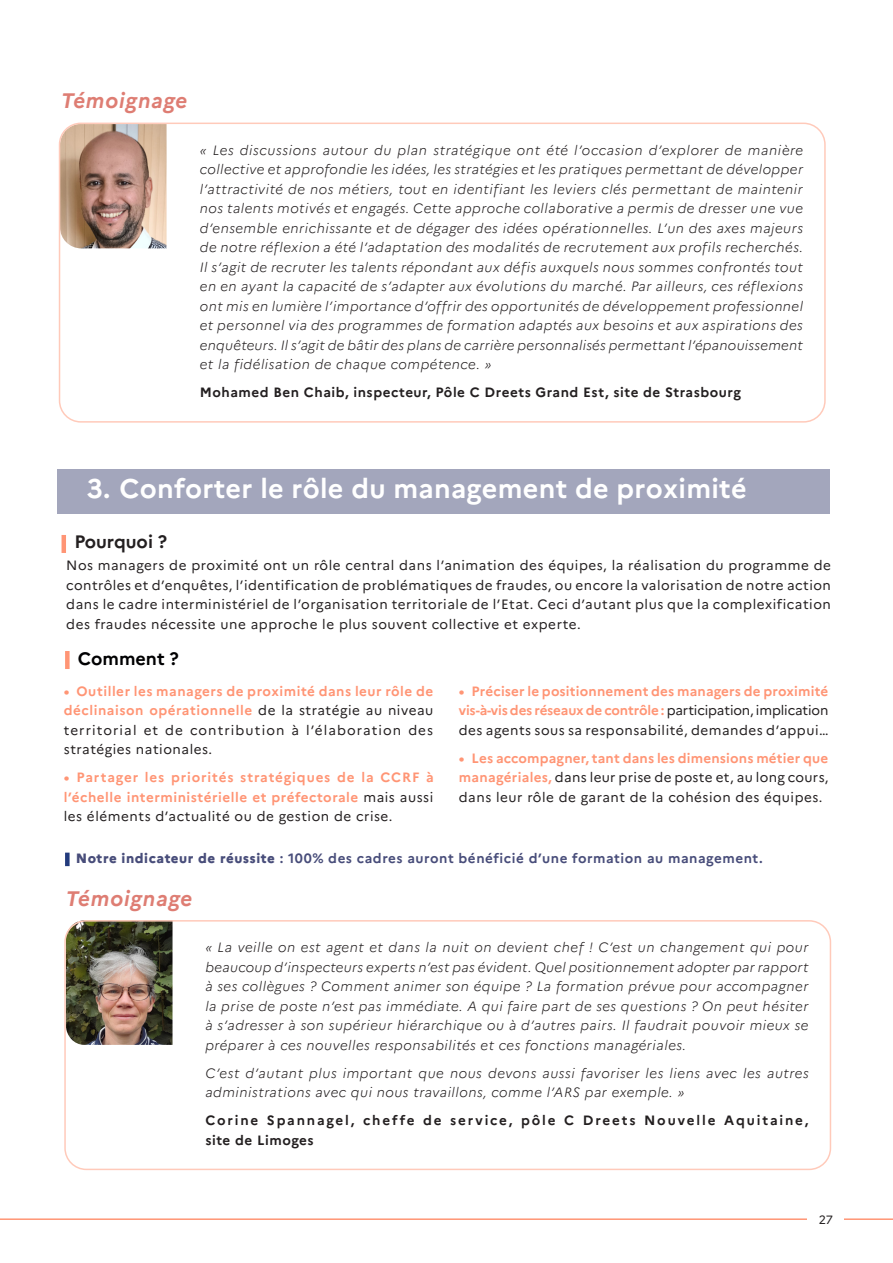
<style>
.page{position:relative;width:893px;height:1263px;background:#fff}
.page>*{position:absolute;margin:0;border:0;box-sizing:border-box;transform-origin:0 0}
.titre_partie_1_2_3_4{font:700 27px "Marianne";letter-spacing:.01em;color:#fff}
.témoignage{font:italic 700 21px "Marianne";letter-spacing:.04em;color:#de7d73}
.pourquoi___comment{font:700 18px "Marianne";color:#231f20}
.pourquoi___comment-2{font:700 18px "Marianne";color:#000002}
.citation_texte{font:italic 300 13.5px/19.5px "Marianne";letter-spacing:.04em;color:#231f20;text-align:justify}
.texte{font:13.5px/19.5px "Marianne";letter-spacing:.04em;color:#231f20;text-align:justify}
.t1{font:700 13.5px/19.5px "Marianne";letter-spacing:.015em;color:#ff9575;text-align:justify}
.nous{font:700 13.5px "Marianne";letter-spacing:.04em;color:#484d7a}
.citation_texte-2{font:700 13.5px/19.5px "Marianne";letter-spacing:.135em;color:#231f20}
.citation_texte-3{font:700 13.5px "Marianne";letter-spacing:.045em;color:#231f20}
.t2{font:12px "Marianne";color:#231f20}
.s1{font-weight:700;color:#ff9575}
.s2{font-weight:400;color:#231f20}
.s3{font-weight:800}
</style>
<div class="page">
<hr style="left:0;top:1218px;width:893px;height:2px;background:#ff9575">
<div style="left:808px;top:1213px;width:36px;height:13px;background:#fff"></div>
<img style="left:67px;top:920px;width:106px;height:125px">
<div style="left:64px;top:920px;width:767px;height:250px;border:2px solid #ffcaba;border-radius:21px"></div>
<img style="left:60px;top:124px;width:107px;height:124px">
<div style="left:57px;top:469px;width:772px;height:44px;background:#a3a6bc"></div>
<div style="left:65px;top:853px;width:5px;height:13px;background:#233b7d"></div>
<div style="left:65px;top:651px;width:5px;height:18px;background:#ff9575"></div>
<hr style="left:62px;top:535px;width:4px;height:18px;background:#ff9575">
<div style="left:59px;top:123px;width:767px;height:300px;border:2px solid #ffcaba;border-radius:21px"></div>
<p class="témoignage" style="left:61px;top:84px;width:128px">Témoignage</p>
<p class="citation_texte" style="left:200px;top:139px;width:605px">« Les discussions autour du plan stratégique ont été l’occasion d’explorer de manière collective et approfondie les idées, les stratégies et les pratiques permettant de développer l’attractivité de nos métiers, tout en identifiant les leviers clés permettant de maintenir nos talents motivés et engagés. Cette approche collaborative a permis de dresser une vue d’ensemble enrichissante et de dégager des idées opérationnelles. L’un des axes majeurs de notre réflexion a été l’adaptation des modalités de recrutement aux profils recherchés.<br>Il s’agit de recruter les talents répondant aux défis auxquels nous sommes confrontés tout en en ayant la capacité de s’adapter aux évolutions du marché. Par ailleurs, ces réflexions ont mis en lumière l’importance d’offrir des opportunités de développement professionnel et personnel via des programmes de formation adaptés aux besoins et aux aspirations des enquêteurs. Il s’agit de bâtir des plans de carrière personnalisés permettant l’épanouissement et la fidélisation de chaque compétence. »</p>
<p class="citation_texte-3" style="left:200px;top:384px;width:543px">Mohamed Ben Chaib, inspecteur, Pôle C Dreets Grand Est, site de Strasbourg</p>
<p class="titre_partie_1_2_3_4" style="left:87px;top:472px;width:661px">3. Conforter le rôle du management de proximité</p>
<p class="pourquoi___comment" style="left:74px;top:531px;width:94px">Pourquoi ?</p>
<p class="texte" style="left:66px;top:556px;width:766px">Nos managers de proximité ont un rôle central dans l’animation des équipes, la réalisation du programme de contrôles et d’enquêtes, l’identification de problématiques de fraudes, ou encore la valorisation de notre action dans le cadre interministériel de l’organisation territoriale de l’Etat. Ceci d’autant plus que la complexification des fraudes nécessite une approche le plus souvent collective et experte.</p>
<p class="pourquoi___comment-2" style="left:78px;top:647px;width:102px">Comment ?</p>
<p class="texte" style="left:64px;top:681px;width:371px"><span class="s1">• Outiller les managers de proximité dans leur rôle de déclinaison opérationnelle</span> de la stratégie au niveau territorial et de contribution à l’élaboration des stratégies nationales.</p>
<p class="t1" style="left:64px;top:768px;width:371px">• Partager les priorités stratégiques de la CCRF à l’échelle interministérielle et préfectorale <span class="s2">mais aussi les éléments d’actualité ou de gestion de crise.</span></p>
<p class="t1" style="left:459px;top:681px;width:371px">• Préciser le positionnement des managers de proximité vis-à-vis des réseaux de contrôle : <span class="s2">participation, implication des agents sous sa responsabilité, demandes d’appui…</span></p>
<p class="texte" style="left:459px;top:748px;width:371px"><span class="s1">• Les accompagner, tant dans les dimensions métier que managériales,</span> dans leur prise de poste et, au long cours, dans leur rôle de garant de la cohésion des équipes.</p>
<p class="nous" style="left:76px;top:850px;width:689px"><span class="s3">Notre indicateur de réussite</span> : 100% des cadres auront bénéficié d’une formation au management.</p>
<p class="témoignage" style="left:66px;top:882px;width:128px">Témoignage</p>
<p class="citation_texte" style="left:205px;top:936px;width:605px">« La veille on est agent et dans la nuit on devient chef ! C’est un changement qui pour beaucoup d’inspecteurs experts n’est pas évident. Quel positionnement adopter par rapport à ses collègues ? Comment animer son équipe ? La formation prévue pour accompagner la prise de poste n’est pas immédiate. A qui faire part de ses questions ? On peut hésiter à s’adresser à son supérieur hiérarchique ou à d’autres pairs. Il faudrait pouvoir mieux se préparer à ces nouvelles responsabilités et ces fonctions managériales.</p>
<p class="citation_texte" style="left:205px;top:1062px;width:605px">C’est d’autant plus important que nous devons aussi favoriser les liens avec les autres administrations avec qui nous travaillons, comme l’ARS par exemple. »</p>
<p class="citation_texte-2" style="left:205px;top:1111px;width:605px">Corine Spannagel, cheffe de service, pôle C Dreets Nouvelle Aquitaine, site de Limoges</p>
<p class="t2" style="left:819px;top:1212px;width:16px">27</p>
</div>
